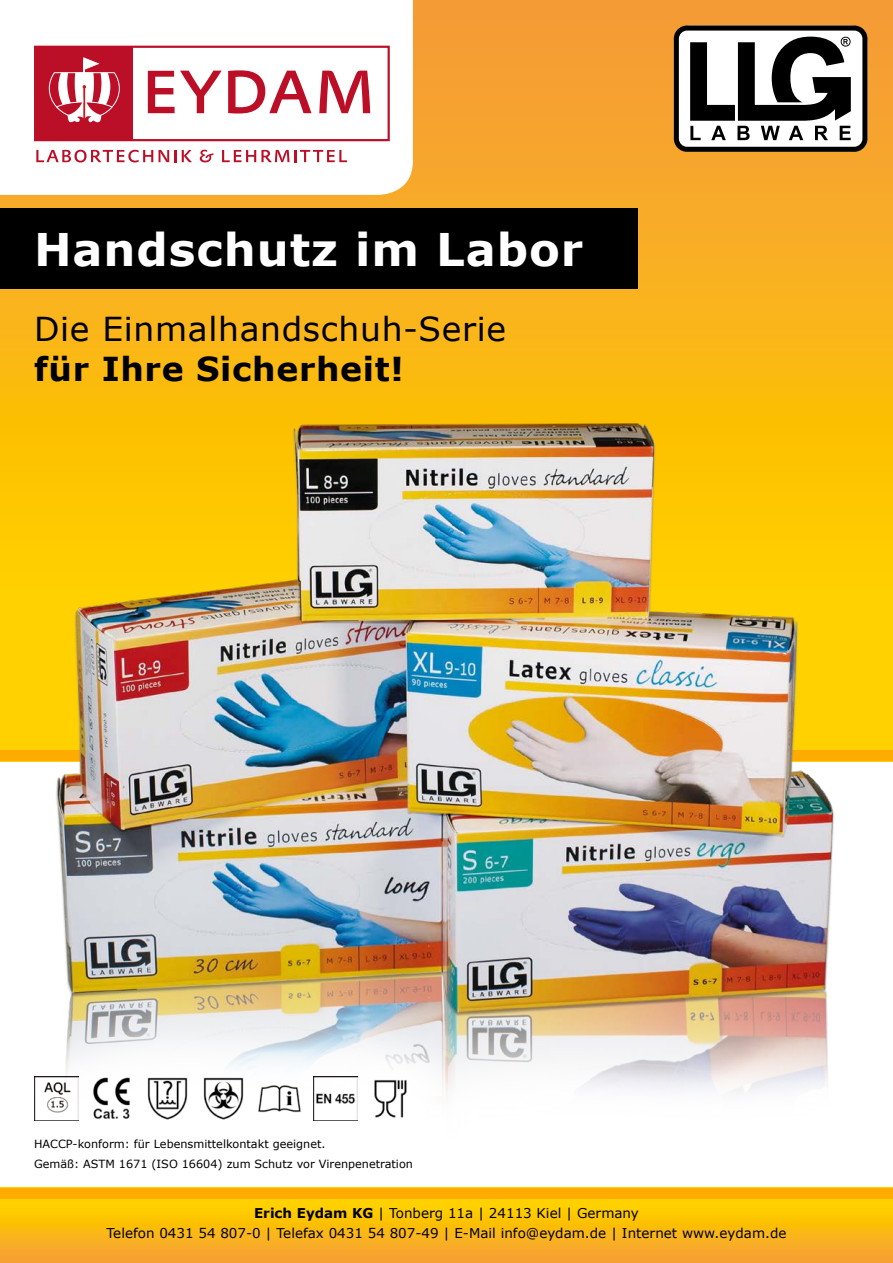
<style>
.page{position:relative;width:893px;height:1263px;background:#fff}
.page>*{position:absolute;margin:0;border:0;box-sizing:border-box;transform-origin:0 0}
.t1{font:700 45px "Verdana";letter-spacing:.02em;color:#fff}
.t2{font:33px "Verdana";letter-spacing:.02em;color:#000}
.t3{font:700 33px "Verdana";letter-spacing:.02em;color:#000}
.t4{font:13.5px/20px "Verdana";color:#000;text-align:center}
.t5{font:11.25px/19.5px "Verdana";color:#000}
.s1{font-weight:700}
</style>
<div class="page">
<svg style="left:0;top:0;width:893px;height:383px"></svg>
<svg style="left:0;top:0;width:413px;height:195px"></svg>
<svg style="left:0;top:1198px;width:893px;height:65px"></svg>
<div style="left:0;top:1188px;width:893px;height:10px;background:#ffab00"></div>
<div style="left:35px;top:47px;width:97px;height:93px;background:#bb0f27"></div>
<div style="left:34px;top:46px;width:356px;height:95px;border:2px solid #bb0f27"></div>
<svg style="left:48px;top:57px;width:72px;height:66px"></svg>
<svg style="left:148px;top:71px;width:74px;height:42px"></svg>
<svg style="left:228px;top:70px;width:83px;height:44px"></svg>
<svg style="left:319px;top:71px;width:51px;height:42px"></svg>
<svg style="left:36px;top:150px;width:117px;height:12px"></svg>
<svg style="left:159px;top:150px;width:17px;height:12px"></svg>
<svg style="left:182px;top:150px;width:10px;height:12px"></svg>
<svg style="left:200px;top:150px;width:13px;height:12px"></svg>
<svg style="left:222px;top:150px;width:125px;height:12px"></svg>
<div style="left:0;top:208px;width:638px;height:81px;background:#000"></div>
<img style="left:0;top:383px;width:893px;height:738px">
<img style="left:34px;top:1076px;width:44px;height:44px">
<img style="left:90px;top:1076px;width:44px;height:44px">
<img style="left:146px;top:1076px;width:44px;height:44px">
<img style="left:201px;top:1076px;width:44px;height:44px">
<img style="left:257px;top:1076px;width:44px;height:44px">
<img style="left:313px;top:1076px;width:44px;height:44px">
<img style="left:369px;top:1076px;width:44px;height:44px">
<svg style="left:674px;top:26px;width:193px;height:126px"></svg>
<h1 class="t1" style="left:34px;top:218px;width:551px">Handschutz im Labor</h1>
<h2 class="t2" style="left:34px;top:306px;width:474px">Die Einmalhandschuh-Serie</h2>
<h2 class="t3" style="left:34px;top:346px;width:371px">für Ihre Sicherheit!</h2>
<p class="t5" style="left:34px;top:1134px;width:380px">HACCP-konform: für Lebensmittelkontakt geeignet.<br>Gemäß: ASTM 1671 (ISO 16604) zum Schutz vor Virenpenetration</p>
<p class="t4" style="left:106px;top:1203px;width:682px"><span class="s1">Erich Eydam KG</span> | Tonberg 11a | 24113 Kiel | Germany<br>Telefon 0431 54 807-0 | Telefax 0431 54 807-49 | E-Mail info@eydam.de | Internet www.eydam.de</p>
</div>
